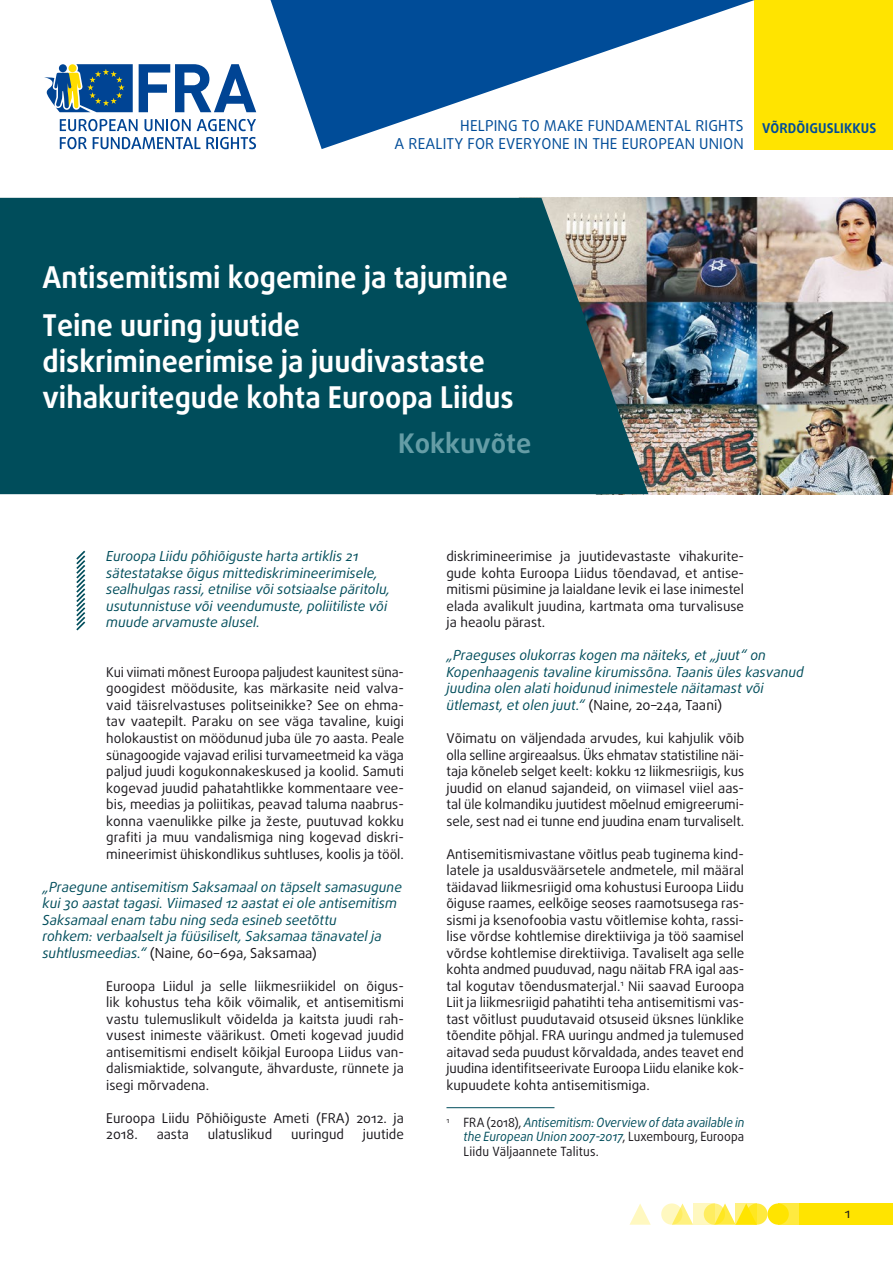
<style>
.page{position:relative;width:893px;height:1263px;background:#fff}
.page>*{position:absolute;margin:0;border:0;box-sizing:border-box;transform-origin:0 0}
.doc_subtitle_1{font:700 30px/36px "Daxline Pro";color:#fff;scale:.95 1}
.doc_title{font:700 30px "Daxline Pro";color:#fff;scale:.95 1}
.doc_subtitle{font:700 27px "Daxline Pro";color:#659da6}
.t1{font:15px/18px "Daxline Pro";letter-spacing:.01em;color:#004c98;text-align:right}
.quote_body{font:italic 13.8px/16.5px "Daxline Pro";color:#004d5b}
.intro{font:italic 13.8px/16.5px "Daxline Pro";color:#004d5b}
.text_body{font:13.5px/16.5px "Daxline Pro";color:#1a171c;text-align:justify}
.doc_theme{font:700 13.5px "Daxline Pro";letter-spacing:.01em;color:#004c98}
.text_footnote{font:italic 12.75px/14.2px "Daxline Pro";letter-spacing:-.005em;color:#004d5b;text-align:justify;scale:.93 1}
.s1{font-style:normal;color:#1a171c}
</style>
<div class="page">
<div style="left:746px;top:1203px;width:21px;height:22px;background:#ffea40;border-radius:50%"></div>
<div style="left:778px;top:1203px;width:21px;height:22px;background:#ffea40"></div>
<div style="left:799px;top:1203px;width:94px;height:22px;background:#ffe400"></div>
<svg style="left:675px;top:1203px;width:18px;height:22px"></svg>
<svg style="left:629px;top:1204px;width:22px;height:21px"></svg>
<div style="left:767px;top:1203px;width:22px;height:22px;background:#ffe400;border-radius:50%"></div>
<svg style="left:718px;top:1203px;width:18px;height:22px"></svg>
<svg style="left:704px;top:1203px;width:21px;height:22px"></svg>
<svg style="left:661px;top:1203px;width:21px;height:22px"></svg>
<svg style="left:736px;top:1203px;width:21px;height:22px"></svg>
<svg style="left:693px;top:1203px;width:21px;height:22px"></svg>
<img style="left:648px;top:198px;width:245px;height:296px">
<svg style="left:0;top:198px;width:648px;height:296px;background:#0d535f"></svg>
<div style="left:755px;top:0;width:138px;height:149px;background:#ffe400"></div>
<svg style="left:270px;top:0;width:485px;height:149px"></svg>
<svg style="left:76px;top:550px;width:10px;height:81px"></svg>
<hr style="left:446px;top:1107px;width:108px;height:1px;background:#004d5b">
<svg style="left:139px;top:64px;width:117px;height:48px"></svg>
<svg style="left:60px;top:119px;width:78px;height:12px"></svg>
<svg style="left:145px;top:119px;width:46px;height:12px"></svg>
<svg style="left:197px;top:119px;width:59px;height:12px"></svg>
<svg style="left:60px;top:137px;width:27px;height:12px"></svg>
<svg style="left:93px;top:137px;width:107px;height:12px"></svg>
<svg style="left:206px;top:137px;width:50px;height:12px"></svg>
<svg style="left:44px;top:64px;width:89px;height:48px;background:#4b7796"></svg>
<p class="t1" style="left:395px;top:117px;width:351px">HELPING TO MAKE FUNDAMENTAL RIGHTS<br>A REALITY FOR EVERYONE IN THE EUROPEAN UNION</p>
<p class="doc_theme" style="left:762px;top:119px;width:116px">VÕRDÕIGUSLIKKUS</p>
<p class="doc_title" style="left:43px;top:258px;width:491px">Antisemitismi kogemine ja tajumine</p>
<p class="doc_subtitle_1" style="left:43px;top:308px;width:497px">Teine uuring juutide diskrimineerimise ja juudivastaste vihakuritegude kohta Euroopa Liidus</p>
<p class="doc_subtitle" style="left:398px;top:425px;width:135px">Kokkuvõte</p>
<p class="intro" style="left:106px;top:548px;width:285px">Euroopa Liidu põhiõiguste harta artiklis 21 sätestatakse õigus mittediskrimineerimisele, sealhulgas rassi, etnilise või sotsiaalse päritolu, usutunnistuse või veendumuste, poliitiliste või muude arvamuste alusel.</p>
<p class="text_body" style="left:106px;top:664px;width:299px">Kui viimati mõnest Euroopa paljudest kaunitest süna&shy;googidest möödusite, kas märkasite neid valva&shy;vaid täisrelvastuses politseinikke? See on ehma&shy;tav vaatepilt. Paraku on see väga tavaline, kuigi holokaustist on möödunud juba üle 70 aasta. Peale sünagoogide vajavad erilisi turvameetmeid ka väga paljud juudi kogukonnakeskused ja koolid. Samuti kogevad juudid pahatahtlikke kommentaare vee&shy;bis, meedias ja poliitikas, peavad taluma naabrus&shy;konna vaenulikke pilke ja žeste, puutuvad kokku grafiti ja muu vandalismiga ning kogevad diskri&shy;mineerimist ühiskondlikus suhtluses, koolis ja tööl.</p>
<p class="quote_body" style="left:43px;top:878px;width:361px">„Praegune antisemitism Saksamaal on täpselt samasugune kui 30 aastat tagasi. Viimased 12 aastat ei ole antisemitism Saksamaal enam tabu ning seda esineb seetõttu<br>rohkem: verbaalselt ja füüsiliselt, Saksamaa tänavatel ja suhtlusmeedias.“ <span class="s1">(Naine, 60–69a, Saksamaa)</span></p>
<p class="text_body" style="left:106px;top:977px;width:299px">Euroopa Liidul ja selle liikmesriikidel on õigus&shy;lik kohustus teha kõik võimalik, et antisemitismi vastu tulemuslikult võidelda ja kaitsta juudi rah&shy;vusest inimeste väärikust. Ometi kogevad juudid antisemitismi endiselt kõikjal Euroopa Liidus van&shy;dalismiaktide, solvangute, ähvarduste, rünnete ja isegi mõrvadena.</p>
<p class="text_body" style="left:106px;top:1109px;width:299px">Euroopa Liidu Põhiõiguste Ameti (FRA) 2012. ja<br>2018.</p>
<p class="text_body" style="left:157px;top:1126px;width:34px">aasta</p>
<p class="text_body" style="left:208px;top:1126px;width:66px">ulatuslikud</p>
<p class="text_body" style="left:291px;top:1126px;width:54px">uuringud</p>
<p class="text_body" style="left:363px;top:1126px;width:42px">juutide</p>
<p class="text_body" style="left:446px;top:548px;width:299px">diskrimineerimise ja juutidevastaste vihakurite&shy;gude kohta Euroopa Liidus tõendavad, et antise&shy;mitismi püsimine ja laialdane levik ei lase inimestel elada avalikult juudina, kartmata oma turvalisuse ja heaolu pärast.</p>
<p class="quote_body" style="left:446px;top:647px;width:359px">„Praeguses olukorras kogen ma näiteks, et „juut“ on Kopenhaagenis tavaline kirumissõna. Taanis üles kasvanud juudina olen alati hoidunud inimestele näitamast või ütlemast, et olen juut.“ <span class="s1">(Naine, 20–24a, Taani)</span></p>
<p class="text_body" style="left:446px;top:730px;width:299px">Võimatu on väljendada arvudes, kui kahjulik võib olla selline argireaalsus. Üks ehmatav statistiline näi&shy;taja kõneleb selget keelt: kokku 12 liikmesriigis, kus juudid on elanud sajandeid, on viimasel viiel aas&shy;tal üle kolmandiku juutidest mõelnud emigreerumi&shy;sele, sest nad ei tunne end juudina enam turvaliselt.</p>
<p class="text_body" style="left:446px;top:845px;width:299px">Antisemitismivastane võitlus peab tuginema kind&shy;latele ja usaldusväärsetele andmetele, mil määral täidavad liikmesriigid oma kohustusi Euroopa Liidu õiguse raames, eelkõige seoses raamotsusega ras&shy;sismi ja ksenofoobia vastu võitlemise kohta, rassi&shy;lise võrdse kohtlemise direktiiviga ja töö saamisel võrdse kohtlemise direktiiviga. Tavaliselt aga selle kohta andmed puuduvad, nagu näitab FRA igal aas&shy;tal kogutav tõendusmaterjal.<sup>1</sup> Nii saavad Euroopa Liit ja liikmesriigid pahatihti teha antisemitismi vas&shy;tast võitlust puudutavaid otsuseid üksnes lünklike tõendite põhjal. FRA uuringu andmed ja tulemused aitavad seda puudust kõrvaldada, andes teavet end juudina identifitseerivate Euroopa Liidu elanike kok&shy;kupuudete kohta antisemitismiga.</p>
<p class="text_footnote" style="left:463px;top:1115px;width:304px;text-indent:-17px"><sup>1</sup> <span class="s1">FRA (2018),</span> Antisemitism: Overview of data available in the European Union 2007-2017<span class="s1">, Luxembourg, Euroopa Liidu Väljaannete Talitus.</span></p>
<p class="text_body" style="left:845px;top:1205px;width:7px">1</p>
</div>
